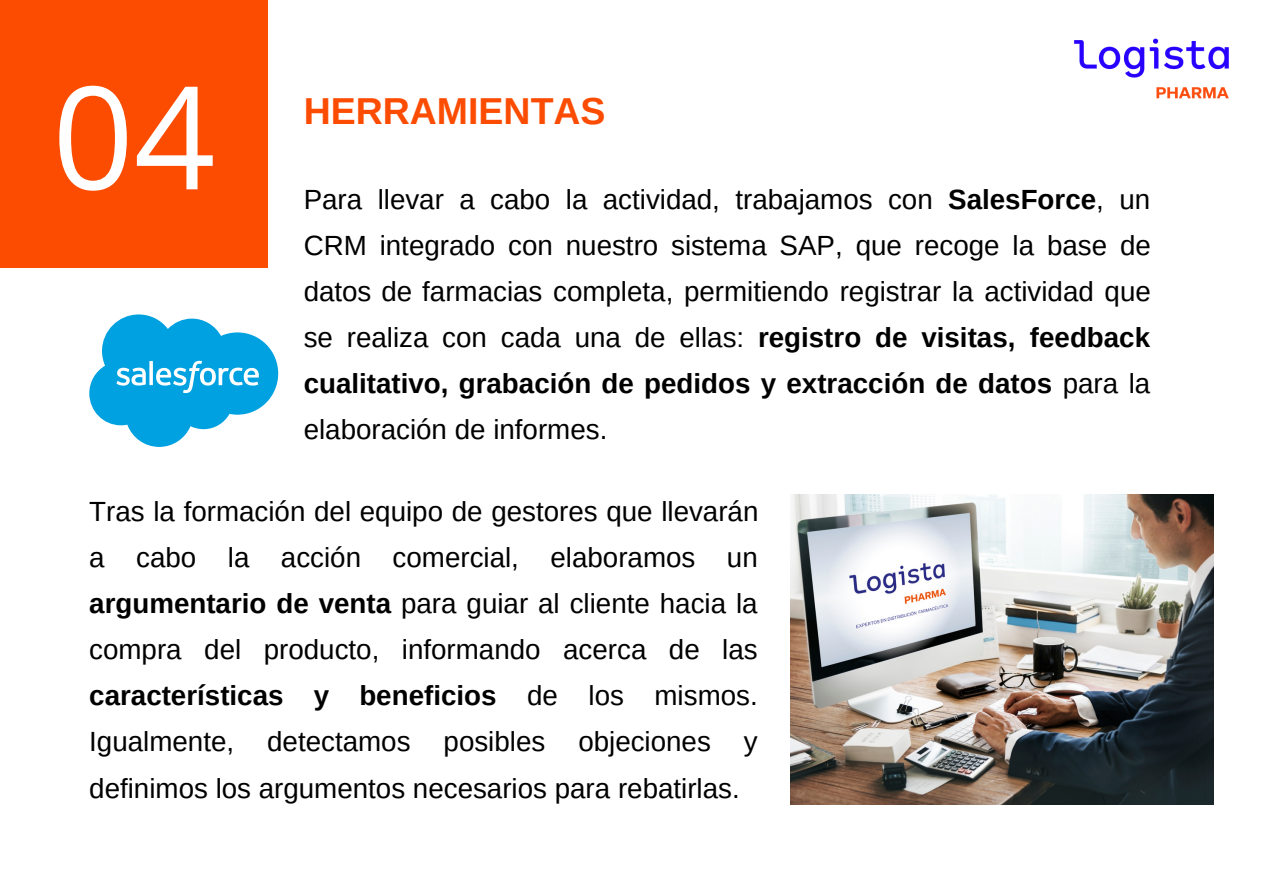
<style>
.page{position:relative;width:1263px;height:894px;background:#fff}
.page>*{position:absolute;margin:0;border:0;box-sizing:border-box;transform-origin:0 0}
.t1{font:142.8px "Open Sans";color:#fff}
.t2{font:700 37.5px "Arimo";color:#fc4c02}
.t3{font:27.75px/46px "Arimo";color:#000;text-align:justify}
.s1{font-weight:700}
</style>
<div class="page">
<div style="left:0;top:0;width:268px;height:267px;background:#fc4c02"></div>
<img style="left:1074px;top:38px;width:155px;height:61px">
<svg style="left:89px;top:314px;width:189px;height:133px"></svg>
<img style="left:790px;top:495px;width:423px;height:309px">
<h1 class="t1" style="left:52px;top:37px;width:165px">04</h1>
<h2 class="t2" style="left:304px;top:90px;width:303px">HERRAMIENTAS</h2>
<p class="t3" style="left:304px;top:176px;width:849px">Para llevar a cabo la actividad, trabajamos con <span class="s1">SalesForce</span>, un CRM integrado con nuestro sistema SAP, que recoge la base de datos de farmacias completa, permitiendo registrar la actividad que se realiza con cada una de ellas: <span class="s1">registro de visitas, feedback cualitativo, grabación de pedidos y extracción de datos</span> para la elaboración de informes.</p>
<p class="t3" style="left:89px;top:488px;width:671px">Tras la formación del equipo de gestores que llevarán a cabo la acción comercial, elaboramos un <span class="s1">argumentario de venta</span> para guiar al cliente hacia la compra del producto, informando acerca de las <span class="s1">características y beneficios</span> de los mismos.<br>Igualmente, detectamos posibles objeciones y definimos los argumentos necesarios para rebatirlas.</p>
</div>
